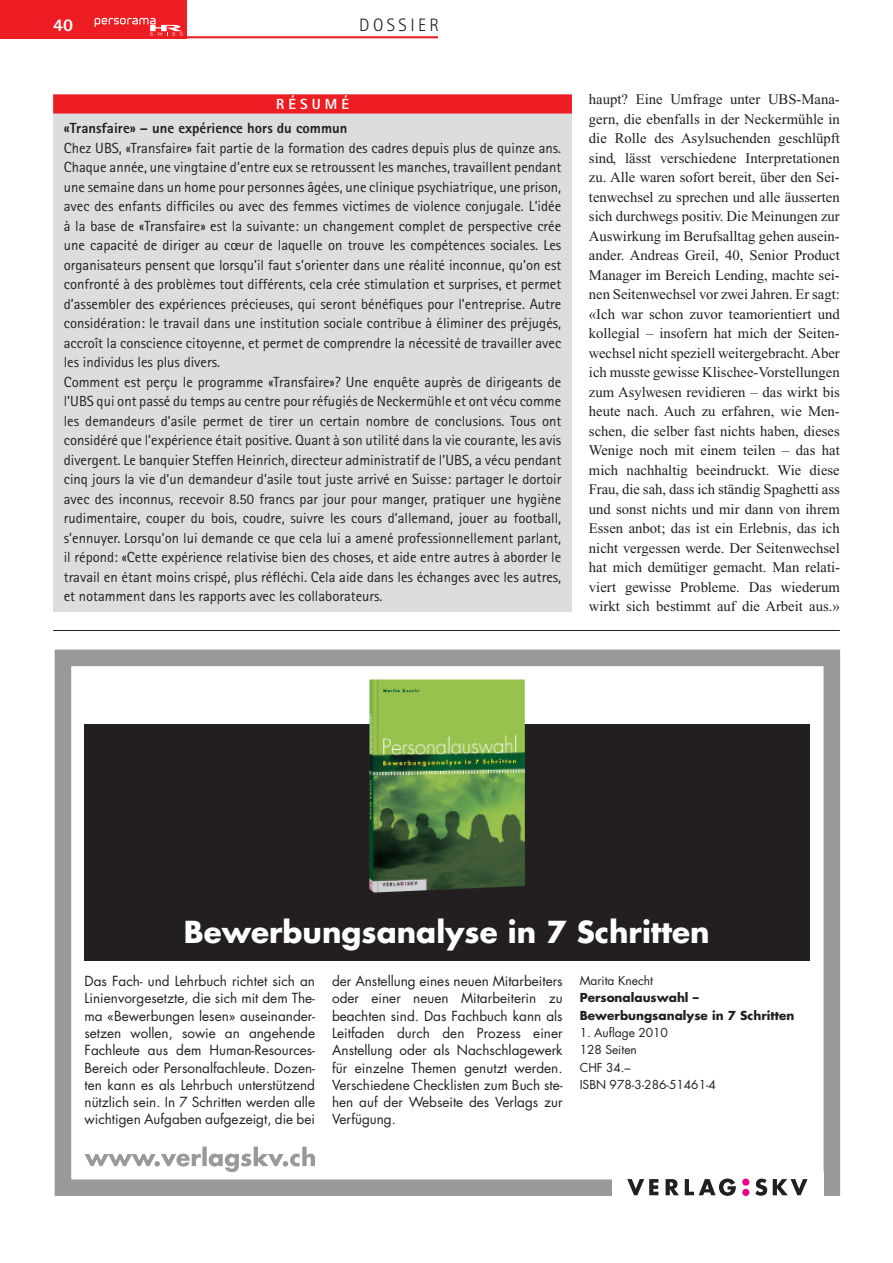
<style>
.page{position:relative;width:893px;height:1263px;background:#fff}
.page>*{position:absolute;margin:0;border:0;box-sizing:border-box;transform-origin:0 0}
.t1{font:700 29.55px "Futura";color:#fff}
.t2{font:300 18px "Rotis Sans Serif";letter-spacing:.19em;color:#231f20}
.t3{font:800 18px "Rotis Sans Serif";color:#fff}
.t4{font:14.7px/19.5px "Rotis Sans Serif";color:#231f20}
.t5{font:14.7px/19.5px "Times";color:#231f20;text-align:justify}
.t6{font:800 14.7px "Rotis Sans Serif";color:#231f20}
.t7{font:800 14.7px "Rotis Sans Serif";letter-spacing:.275em;color:#fff}
.t8{font:13.5px/17.2px "Futura";color:#231f20;text-align:justify}
.t9{font:12px/17.2px "Futura";color:#231f20}
.t10{font:700 12px/17.2px "Futura";color:#231f20}
</style>
<div class="page">
<div style="left:0;top:0;width:187px;height:38px;background:#ee1d23"></div>
<hr style="left:181px;top:36px;width:257px;height:2px;background:#ee1d23">
<svg style="left:95px;top:18px;width:88px;height:18px"></svg>
<div style="left:53px;top:94px;width:519px;height:518px;background:#dcdddf"></div>
<div style="left:53px;top:94px;width:519px;height:20px;background:#ee1d23"></div>
<div style="left:55px;top:649px;width:785px;height:547px;border:17px solid #999"></div>
<div style="left:612px;top:1172px;width:211px;height:24px;background:#fff"></div>
<svg style="left:627px;top:1179px;width:31px;height:16px"></svg>
<svg style="left:666px;top:1179px;width:13px;height:16px"></svg>
<svg style="left:685px;top:1178px;width:51px;height:18px"></svg>
<svg style="left:755px;top:1179px;width:12px;height:17px"></svg>
<svg style="left:773px;top:1179px;width:34px;height:16px"></svg>
<div style="left:742px;top:1178px;width:7px;height:8px;background:#ed028c;border-radius:50%"></div>
<div style="left:742px;top:1189px;width:7px;height:7px;background:#ed028c;border-radius:50%"></div>
<div style="left:85px;top:724px;width:725px;height:237px;background:#231f20"></div>
<svg style="left:85px;top:1146px;width:230px;height:26px"></svg>
<img style="left:369px;top:679px;width:156px;height:213px">
<hr style="left:53px;top:630px;width:787px;height:1px;background:#231f20">
<p class="t3" style="left:53px;top:19px;width:21px">40</p>
<p class="t2" style="left:359px;top:19px;width:82px">DOSSIER</p>
<p class="t7" style="left:276px;top:99px;width:74px">RÉSUMÉ</p>
<p class="t6" style="left:64px;top:123px;width:285px">«Transfaire» – une expérience hors du commun</p>
<p class="t4" style="left:64px;top:139px;width:499px">Chez UBS, «Transfaire» fait partie de la formation des cadres depuis plus de quinze ans.<br>Chaque année, une vingtaine d’entre eux se retroussent les manches, travaillent pendant une semaine dans un home pour personnes âgées, une clinique psychiatrique, une prison, avec des enfants difficiles ou avec des femmes victimes de violence conjugale. L’idée à la base de «Transfaire» est la suivante: un changement complet de perspective crée une capacité de diriger au cœur de laquelle on trouve les compétences sociales. Les organisateurs pensent que lorsqu’il faut s’orienter dans une réalité inconnue, qu’on est confronté à des problèmes tout différents, cela crée stimulation et surprises, et permet d’assembler des expériences précieuses, qui seront bénéfiques pour l’entreprise. Autre considération: le travail dans une institution sociale contribue à éliminer des préjugés, accroît la conscience citoyenne, et permet de comprendre la nécessité de travailler avec les individus les plus divers.<br>Comment est perçu le programme «Transfaire»? Une enquête auprès de dirigeants de l’UBS qui ont passé du temps au centre pour réfugiés de Neckermühle et ont vécu comme les demandeurs d’asile permet de tirer un certain nombre de conclusions. Tous ont considéré que l’expérience était positive. Quant à son utilité dans la vie courante, les avis divergent. Le banquier Steffen Heinrich, directeur administratif de l’UBS, a vécu pendant cinq jours la vie d’un demandeur d’asile tout juste arrivé en Suisse: partager le dortoir avec des inconnus, recevoir 8.50 francs par jour pour manger, pratiquer une hygiène rudimentaire, couper du bois, coudre, suivre les cours d’allemand, jouer au football, s’ennuyer. Lorsqu’on lui demande ce que cela lui a amené professionnellement parlant, il répond: «Cette expérience relativise bien des choses, et aide entre autres à aborder le travail en étant moins crispé, plus réfléchi. Cela aide dans les échanges avec les autres, et notamment dans les rapports avec les collaborateurs.</p>
<p class="t5" style="left:589px;top:91px;width:253px">haupt? Eine Umfrage unter UBS-Mana&shy;gern, die ebenfalls in der Neckermühle in die Rolle des Asylsuchenden geschlüpft sind, lässt verschiedene Interpretationen zu. Alle waren sofort bereit, über den Sei&shy;tenwechsel zu sprechen und alle äusserten sich durchwegs positiv. Die Meinungen zur Auswirkung im Berufsalltag gehen ausein&shy;ander. Andreas Greil, 40, Senior Product Manager im Bereich Lending, machte sei&shy;nen Seitenwechsel vor zwei Jahren. Er sagt: «Ich war schon zuvor teamorientiert und kollegial – insofern hat mich der Seiten&shy;wechsel nicht speziell weitergebracht.Aber ich musste gewisse Klischee-Vorstellungen zum Asylwesen revidieren – das wirkt bis heute nach. Auch zu erfahren, wie Men&shy;schen, die selber fast nichts haben, dieses Wenige noch mit einem teilen – das hat mich nachhaltig beeindruckt. Wie diese Frau, die sah, dass ich ständig Spaghetti ass und sonst nichts und mir dann von ihrem Essen anbot; das ist ein Erlebnis, das ich nicht vergessen werde. Der Seitenwechsel hat mich demütiger gemacht. Man relati&shy;viert gewisse Probleme. Das wiederum wirkt sich bestimmt auf die Arbeit aus.»</p>
<h1 class="t1" style="left:184px;top:919px;width:527px">Bewerbungsanalyse in 7 Schritten</h1>
<p class="t8" style="left:85px;top:973px;width:232px">Das Fach- und Lehrbuch richtet sich an Linienvorgesetzte, die sich mit dem The&shy;ma «Bewerbungen lesen» aus einander&shy;setzen wollen, sowie an angehende Fachleute aus dem Human-Resources-Bereich oder Personalfach leute. Dozen&shy;ten kann es als Lehrbuch unterstützend nützlich sein. In 7 Schritten werden alle wichtigen Aufgaben aufgezeigt, die bei</p>
<p class="t9" style="left:580px;top:973px;width:75px">Marita Knecht</p>
<p class="t8" style="left:332px;top:973px;width:232px">der Anstellung eines neuen Mitarbeiters oder einer neuen Mitarbeiterin zu beachten sind. Das Fachbuch kann als Leitfaden durch den Prozess einer Anstellung oder als Nachschlagewerk für einzelne Themen genutzt werden.<br>Verschiedene Checklisten zum Buch ste&shy;hen auf der Webseite des Verlags zur Verfügung.</p>
<p class="t10" style="left:580px;top:990px;width:216px">Personalauswahl –<br>Bewerbungsanalyse in 7 Schritten</p>
<p class="t9" style="left:580px;top:1025px;width:138px">1. Auflage 2010<br>128 Seiten<br>CHF 34.–<br>ISBN 978-3-286-51461-4</p>
</div>
